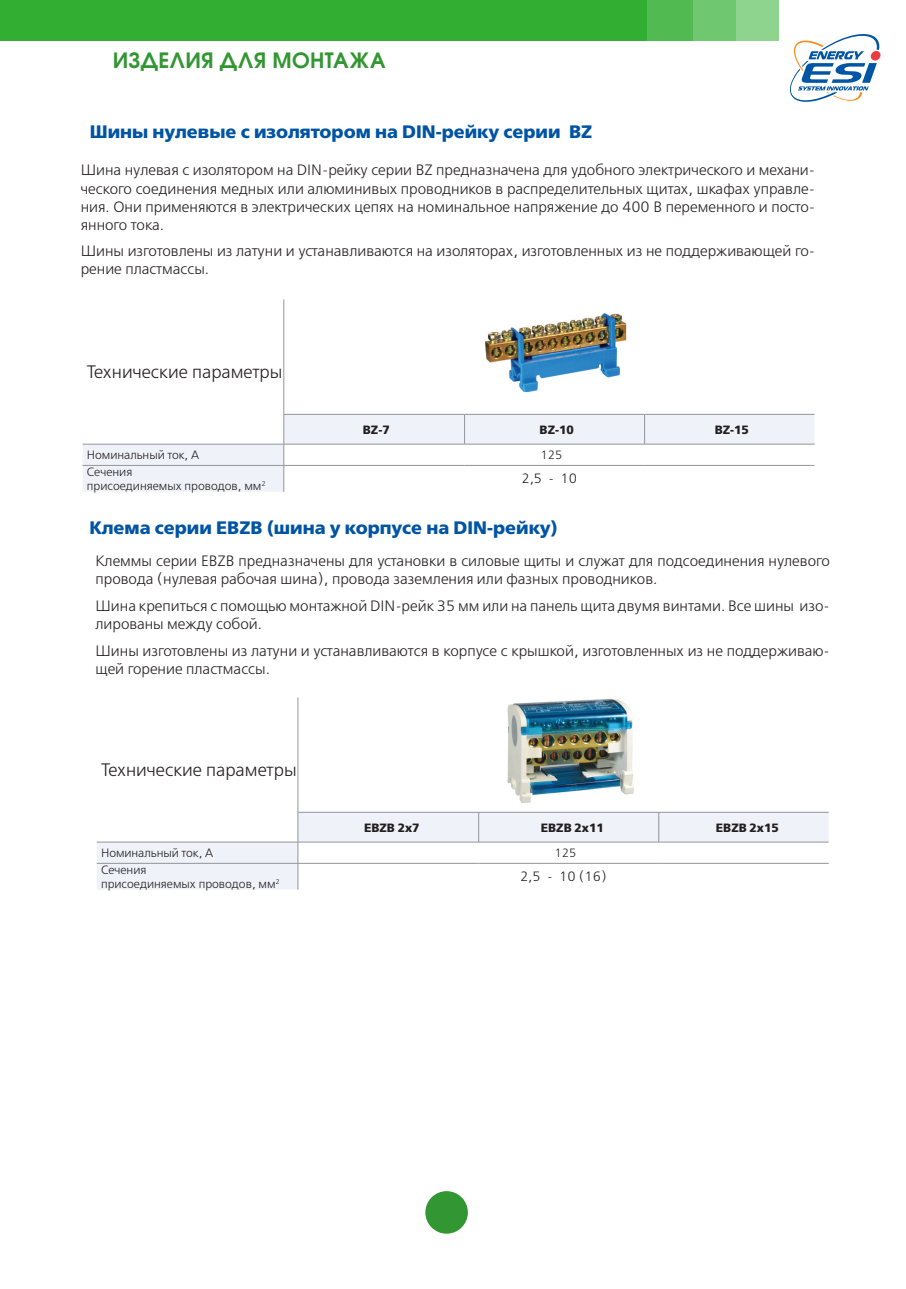
<style>
.page{position:relative;width:906px;height:1289px;background:#fff}
.page>*{position:absolute;margin:0;border:0;box-sizing:border-box;transform-origin:0 0}
.t1{font:700 21px "Avant Garde Gothic C";letter-spacing:.015em;color:#329632}
.t2{font:18px "Free Set Bold C";color:#0054a4}
.t3{font:18px "Free Set Light C";color:#231f20}
.Paragraph_Base{font:15px/18px "Free Set Light C";color:#231f20}
.Paragraph_Base-2{font:13.5px "Free Set Light C";color:#231f20}
.t4{font:12px/13.5px "Free Set Light C";color:#231f20}
.t5{font:12px "Free Set Bold C";color:#231f20}
</style>
<div class="page">
<div style="left:425px;top:1191px;width:43px;height:42px;background:#329632;border-radius:50%"></div>
<svg style="left:790px;top:34px;width:91px;height:68px"></svg>
<div style="left:870px;top:51px;width:10px;height:10px;background:#ee3a41;border-radius:50%"></div>
<div style="left:0;top:0;width:655px;height:40px;background:#32af32"></div>
<div style="left:726px;top:0;width:52px;height:40px;background:#8ed38e"></div>
<div style="left:693px;top:0;width:43px;height:40px;background:#6fc76f"></div>
<div style="left:647px;top:0;width:46px;height:40px;background:#51bb51"></div>
<svg style="left:83px;top:415px;width:731px;height:77px"></svg>
<hr style="left:283px;top:299px;width:1px;height:115px;background:#939598">
<hr style="left:284px;top:414px;width:180px;height:1px;background:#939598">
<hr style="left:283px;top:414px;width:1px;height:30px;background:#939598">
<hr style="left:464px;top:414px;width:180px;height:1px;background:#939598">
<hr style="left:464px;top:414px;width:1px;height:30px;background:#939598">
<hr style="left:644px;top:414px;width:170px;height:1px;background:#939598">
<hr style="left:644px;top:414px;width:1px;height:30px;background:#939598">
<hr style="left:83px;top:444px;width:201px;height:1px;background:#939598">
<hr style="left:284px;top:444px;width:180px;height:1px;background:#939598">
<hr style="left:464px;top:444px;width:180px;height:1px;background:#939598">
<hr style="left:644px;top:444px;width:170px;height:1px;background:#939598">
<hr style="left:83px;top:465px;width:201px;height:1px;background:#939598">
<hr style="left:284px;top:465px;width:180px;height:1px;background:#939598">
<svg style="left:283px;top:444px;width:1px;height:48px"></svg>
<hr style="left:464px;top:465px;width:180px;height:1px;background:#939598">
<hr style="left:644px;top:465px;width:170px;height:1px;background:#939598">
<img style="left:485px;top:313px;width:142px;height:79px">
<svg style="left:97px;top:812px;width:731px;height:77px"></svg>
<hr style="left:298px;top:697px;width:1px;height:115px;background:#939598">
<hr style="left:298px;top:812px;width:181px;height:1px;background:#939598">
<hr style="left:479px;top:812px;width:180px;height:1px;background:#939598">
<svg style="left:478px;top:812px;width:1px;height:29px"></svg>
<hr style="left:659px;top:812px;width:169px;height:1px;background:#939598">
<svg style="left:658px;top:812px;width:1px;height:29px"></svg>
<hr style="left:97px;top:841px;width:201px;height:1px;background:#939598">
<hr style="left:298px;top:841px;width:181px;height:1px;background:#939598">
<hr style="left:479px;top:841px;width:180px;height:1px;background:#939598">
<hr style="left:659px;top:841px;width:169px;height:1px;background:#939598">
<hr style="left:97px;top:863px;width:201px;height:1px;background:#939598">
<hr style="left:298px;top:863px;width:181px;height:1px;background:#939598">
<svg style="left:298px;top:812px;width:1px;height:77px"></svg>
<hr style="left:479px;top:863px;width:180px;height:1px;background:#939598">
<hr style="left:659px;top:863px;width:169px;height:1px;background:#939598">
<img style="left:507px;top:698px;width:127px;height:105px">
<h1 class="t1" style="left:113px;top:47px;width:274px">ИЗДЕЛИЯ ДЛЯ МОНТАЖА</h1>
<p class="t2" style="left:90px;top:122px;width:504px">Шины нулевые с изолятором на DIN-рейку серии BZ</p>
<p class="Paragraph_Base" style="left:81px;top:162px;width:736px;text-align:justify">Шина нулевая с изолятором на DIN-рейку серии BZ предназначена для удобного электрического и механи&shy;ческого соединения медных или алюминивых проводников в распределительных щитах, шкафах управле&shy;ния. Они применяются в электрических цепях на номинальное напряжение до 400 В переменного и посто&shy;янного тока.</p>
<p class="Paragraph_Base" style="left:81px;top:242px;width:736px">Шины изготовлены из латуни и устанавливаются на изоляторах, изготовленных из не поддерживающей го&shy;рение пластмассы.</p>
<p class="t3" style="left:87px;top:362px;width:197px">Технические параметры</p>
<p class="t5" style="left:363px;top:423px;width:28px">BZ-7</p>
<p class="t5" style="left:539px;top:423px;width:36px">BZ-10</p>
<p class="t5" style="left:714px;top:423px;width:36px">BZ-15</p>
<p class="t4" style="left:87px;top:449px;width:114px">Номинальный ток, А</p>
<p class="t4" style="left:540px;top:449px;width:24px">125</p>
<p class="t4" style="left:87px;top:466px;width:47px">Сечения</p>
<p class="t4" style="left:87px;top:479px;width:180px">присоединяемых проводов, мм<sup>2</sup></p>
<p class="Paragraph_Base-2" style="left:521px;top:471px;width:57px">2,5 - 10</p>
<p class="t2" style="left:90px;top:517px;width:470px">Клема серии EBZB (шина у корпусе на DIN-рейку)</p>
<p class="Paragraph_Base" style="left:95px;top:553px;width:736px">Клеммы серии EBZB предназначены для установки в силовые щиты и служат для подсоединения нулевого провода (нулевая рабочая шина), провода заземления или фазных проводников.</p>
<p class="Paragraph_Base" style="left:95px;top:597px;width:736px">Шина крепиться с помощью монтажной DIN-рейк 35 мм или на панель щита двумя винтами. Все шины изо&shy;лированы между собой.</p>
<p class="Paragraph_Base" style="left:95px;top:642px;width:736px">Шины изготовлены из латуни и устанавливаются в корпусе с крышкой, изготовленных из не поддерживаю&shy;щей горение пластмассы.</p>
<p class="t3" style="left:101px;top:760px;width:197px">Технические параметры</p>
<p class="t5" style="left:364px;top:820px;width:57px">EBZB 2x7</p>
<p class="t5" style="left:541px;top:820px;width:64px">EBZB 2x11</p>
<p class="t5" style="left:716px;top:820px;width:64px">EBZB 2x15</p>
<p class="t4" style="left:101px;top:846px;width:114px">Номинальный ток, А</p>
<p class="t4" style="left:554px;top:846px;width:24px">125</p>
<p class="t4" style="left:101px;top:863px;width:180px">Сечения<br>присоединяемых проводов, мм<sup>2</sup></p>
<p class="Paragraph_Base-2" style="left:520px;top:869px;width:88px">2,5 - 10 (16)</p>
</div>
